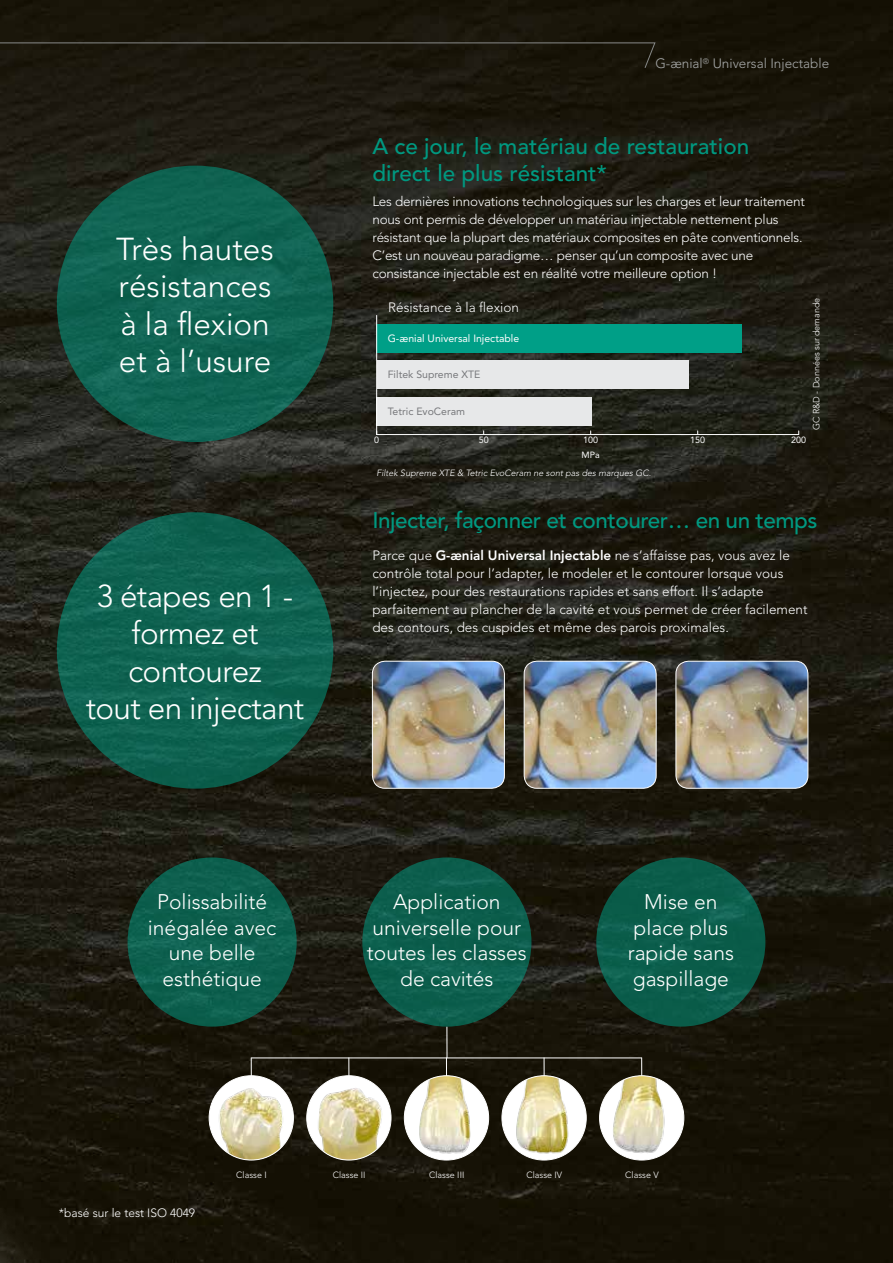
<style>
.page{position:relative;width:893px;height:1263px;background:#fff}
.page>*{position:absolute;margin:0;border:0;box-sizing:border-box;transform-origin:0 0}
.t1{font:300 31.5px/37.5px "Avenir";letter-spacing:-.02em;color:#fff;text-align:center}
.t2{font:300 31.5px/37.5px "Avenir";color:#fff}
.t3{font:500 22.5px/27px "Avenir";color:#009880}
.t4{font:500 22.5px "Avenir";letter-spacing:-.02em;color:#009880}
.t5{font:300 21px/25.5px "Avenir";color:#fff;text-align:center}
.t6{font:300 13.5px/18px "Avenir";letter-spacing:-.015em;color:#fff}
.t7{font:300 13.5px "Avenir";color:#a7a9a9}
.t8{font:300 12px "Avenir";color:#fff}
.t9{font:10.5px "Avenir";color:#77787b}
.t10{font:10.5px "Avenir";color:#fff}
.t11{font:300 9px "Avenir";letter-spacing:-.005em;color:#fff}
.t12{font:italic 300 9px "Avenir";color:#fff}
.t13{font:9px "Avenir";color:#fff}
.s1{font-weight:800}
</style>
<div class="page">
<img style="left:0;top:0;width:893px;height:1263px">
<div style="left:0;top:63px;width:73px;height:1200px;background:#fff;opacity:.3"></div>
<img style="left:0;top:12px;width:48px;height:1251px">
<div style="left:57px;top:512px;width:276px;height:277px;background:#0f6251;border-radius:50%"></div>
<div style="left:57px;top:166px;width:276px;height:276px;background:#106452;border-radius:50%"></div>
<div style="left:596px;top:857px;width:169px;height:169px;background:#0b5d4a;border-radius:50%"></div>
<div style="left:128px;top:857px;width:169px;height:169px;background:#0d604e;border-radius:50%"></div>
<hr style="left:446px;top:1026px;width:1px;height:32px;background:#fff">
<svg style="left:251px;top:1058px;width:1px;height:17px"></svg>
<svg style="left:348px;top:1058px;width:1px;height:17px"></svg>
<svg style="left:446px;top:1058px;width:1px;height:17px"></svg>
<svg style="left:544px;top:1058px;width:1px;height:17px"></svg>
<svg style="left:641px;top:1058px;width:1px;height:17px"></svg>
<img style="left:209px;top:1076px;width:84px;height:84px">
<img style="left:307px;top:1076px;width:84px;height:84px">
<img style="left:404px;top:1076px;width:85px;height:84px">
<img style="left:502px;top:1076px;width:84px;height:84px">
<img style="left:599px;top:1076px;width:85px;height:84px">
<hr style="left:251px;top:1057px;width:391px;height:1px;background:#fff">
<div style="left:362px;top:857px;width:169px;height:169px;background:#0c5e4d;border-radius:50%"></div>
<img style="left:372px;top:661px;width:132px;height:127px">
<div style="left:372px;top:661px;width:133px;height:128px;border:1px solid #fff;border-radius:13px"></div>
<img style="left:524px;top:661px;width:132px;height:127px">
<div style="left:524px;top:661px;width:132px;height:128px;border:1px solid #fff;border-radius:13px"></div>
<img style="left:676px;top:661px;width:132px;height:127px">
<div style="left:675px;top:661px;width:133px;height:128px;border:1px solid #fff;border-radius:13px"></div>
<div style="left:377px;top:324px;width:365px;height:28px;background:#009f87"></div>
<div style="left:377px;top:361px;width:312px;height:28px;background:#e7e8e9"></div>
<div style="left:377px;top:397px;width:215px;height:28px;background:#e7e8e9"></div>
<hr style="left:377px;top:434px;width:422px;height:1px;background:#fff">
<hr style="left:376px;top:315px;width:1px;height:120px;background:#fff">
<svg style="left:0;top:42px;width:656px;height:27px;background:#1e1a0f"></svg>
<p class="t7" style="left:655px;top:55px;width:175px">G-ænial<sup>®</sup> Universal Injectable</p>
<h1 class="t2" style="left:116px;top:230px;width:159px">Très hautes résistances à la flexion et à l’usure</h1>
<h1 class="t1" style="left:86px;top:577px;width:220px">3 étapes en 1 - formez et contourez<br>tout en injectant</h1>
<h2 class="t3" style="left:372px;top:134px;width:378px">A ce jour, le matériau de restauration direct le plus résistant*</h2>
<p class="t6" style="left:372px;top:192px;width:434px">Les dernières innovations technologiques sur les charges et leur traitement nous ont permis de développer un matériau injectable nettement plus résistant que la plupart des matériaux composites en pâte conventionnels.<br>C’est un nouveau paradigme… penser qu’un composite avec une consistance injectable est en réalité votre meilleure option !</p>
<p class="t6" style="left:388px;top:298px;width:132px">Résistance à la flexion</p>
<p class="t10" style="left:388px;top:332px;width:133px">G-ænial Universal Injectable</p>
<p class="t9" style="left:388px;top:369px;width:94px">Filtek Supreme XTE</p>
<p class="t9" style="left:388px;top:405px;width:79px">Tetric EvoCeram</p>
<p class="t11" style="left:811px;top:430px;width:134px;rotate:-90deg">GC R&amp;D - Données sur demande</p>
<p class="t13" style="left:374px;top:434px;width:7px">0</p>
<p class="t13" style="left:479px;top:434px;width:12px">50</p>
<p class="t13" style="left:583px;top:434px;width:17px">100</p>
<p class="t13" style="left:690px;top:434px;width:17px">150</p>
<p class="t13" style="left:791px;top:434px;width:17px">200</p>
<p class="t13" style="left:582px;top:449px;width:20px">MPa</p>
<p class="t12" style="left:376px;top:467px;width:276px">Filtek Supreme XTE &amp; Tetric EvoCeram ne sont pas des marques GC.</p>
<h2 class="t4" style="left:372px;top:508px;width:447px">Injecter, façonner et contourer… en un temps</h2>
<p class="t6" style="left:372px;top:546px;width:437px">Parce que <span class="s1">G-ænial Universal Injectable</span> ne s’affaisse pas, vous avez le contrôle total pour l’adapter, le modeler et le contourer lorsque vous l’injectez, pour des restaurations rapides et sans effort. Il s’adapte parfaitement au plancher de la cavité et vous permet de créer facilement des contours, des cuspides et même des parois proximales.</p>
<h3 class="t5" style="left:148px;top:889px;width:130px">Polissabilité inégalée avec une belle esthétique</h3>
<h3 class="t5" style="left:367px;top:889px;width:161px">Application universelle pour toutes les classes de cavités</h3>
<h3 class="t5" style="left:628px;top:889px;width:108px">Mise en place plus rapide sans gaspillage</h3>
<p class="t8" style="left:59px;top:1205px;width:138px">*basé sur le test ISO 4049</p>
<p class="t11" style="left:236px;top:1169px;width:32px">Classe I</p>
<p class="t11" style="left:333px;top:1169px;width:34px">Classe II</p>
<p class="t11" style="left:429px;top:1169px;width:37px">Classe III</p>
<p class="t11" style="left:526px;top:1169px;width:37px">Classe IV</p>
<p class="t11" style="left:625px;top:1169px;width:35px">Classe V</p>
</div>
